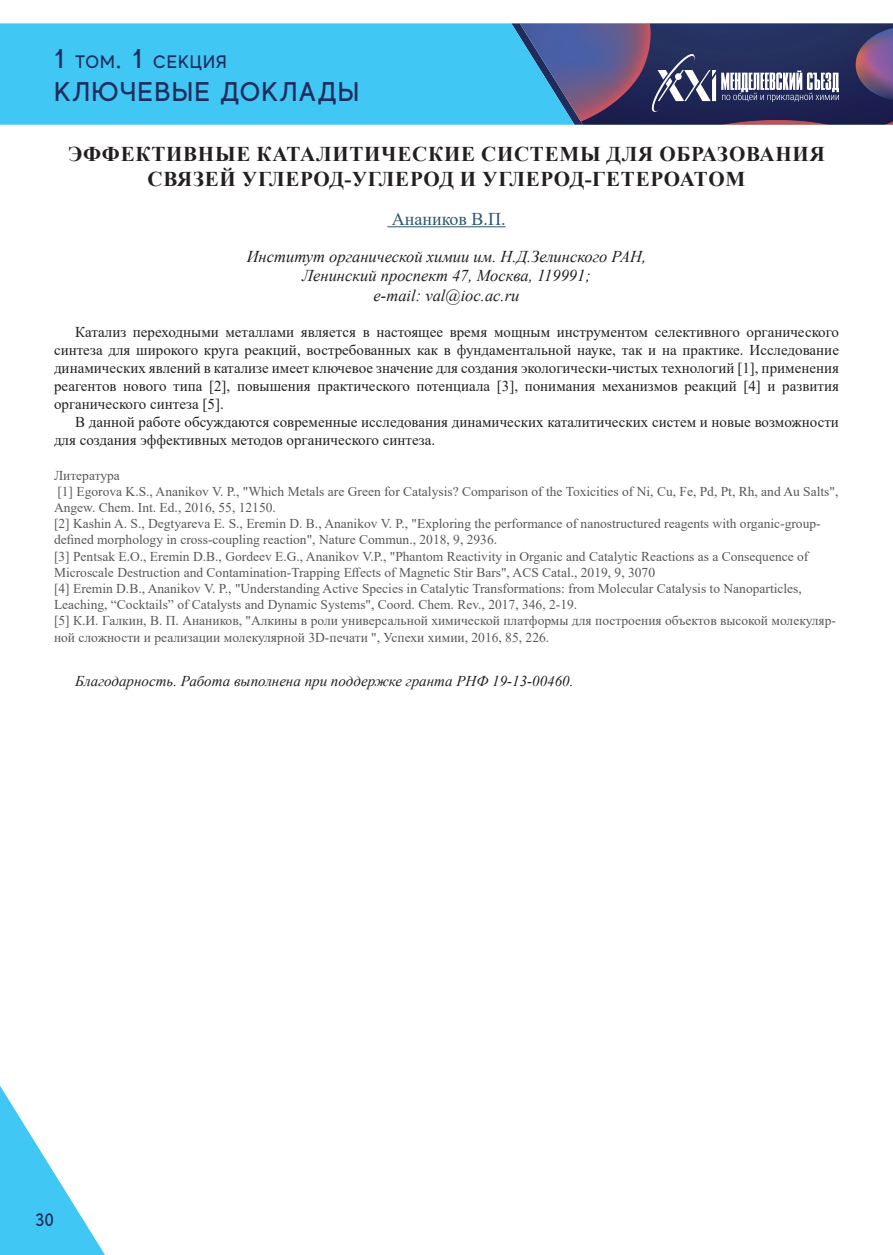
<style>
.page{position:relative;width:893px;height:1255px;background:#fff}
.page>*{position:absolute;margin:0;border:0;box-sizing:border-box;transform-origin:0 0}
.t1{font:500 27px "MADE Evolve Sans";letter-spacing:.05em;color:#1f2c5d}
.t2{font:700 21px/25.2px "Times New Roman";letter-spacing:.035em;color:#231f20;text-align:center}
.t3{font:500 18px "MADE Evolve Sans";letter-spacing:.05em;color:#1f2c5d}
.t4{font:18px "Times New Roman";color:#2e576f}
.t5{font:italic 16.5px/19.8px "Times New Roman";color:#231f20;text-align:center}
.t6{font:15px/18px "Times New Roman";color:#231f20;text-align:justify}
.t7{font:italic 15px "Times New Roman";color:#231f20}
.t8{font:13.5px/16.2px "Times New Roman";color:#57585a}
.s1{font-size:27px}
</style>
<div class="page">
<div style="left:0;top:23px;width:511px;height:102px;background:#40c7f4"></div>
<svg style="left:0;top:1086px;width:105px;height:168px"></svg>
<svg style="left:511px;top:23px;width:382px;height:102px;background:#48527e"></svg>
<hr style="left:387px;top:226px;width:119px;height:1px;background:#2e576f">
<h3 class="t3" style="left:54px;top:51px;width:174px"><span class="s1">1</span> ТОМ<span class="s1">. 1</span> СЕКЦИЯ</h3>
<h1 class="t1" style="left:54px;top:74px;width:307px">КЛЮЧЕВЫЕ ДОКЛАДЫ</h1>
<h2 class="t2" style="left:68px;top:141px;width:758px">ЭФФЕКТИВНЫЕ КАТАЛИТИЧЕСКИЕ СИСТЕМЫ ДЛЯ ОБРАЗОВАНИЯ<br>СВЯЗЕЙ УГЛЕРОД-УГЛЕРОД И УГЛЕРОД-ГЕТЕРОАТОМ</h2>
<h3 class="t4" style="left:392px;top:206px;width:115px">Анаников В.П.</h3>
<p class="t5" style="left:247px;top:246px;width:401px">Институт органической химии им. Н.Д.Зелинского РАН,<br>Ленинский проспект 47, Москва, 119991;<br>e-mail: val@ioc.ac.ru</p>
<p class="t6" style="left:54px;top:323px;width:786px;text-indent:21px">Катализ переходными металлами является в настоящее время мощным инструментом селективного органического синтеза для широкого круга реакций, востребованных как в фундаментальной науке, так и на практике. Исследование динамических явлений в катализе имеет ключевое значение для создания экологически-чистых технологий [1], применения реагентов нового типа [2], повышения практического потенциала [3], понимания механизмов реакций [4] и развития органического синтеза [5].</p>
<p class="t6" style="left:54px;top:413px;width:786px;text-indent:21px">В данной работе обсуждаются современные исследования динамических каталитических систем и новые возможности для создания эффективных методов органического синтеза.</p>
<p class="t8" style="left:54px;top:466px;width:786px">Литература<br>[1] Egorova K.S., Ananikov V. P., "Which Metals are Green for Catalysis? Comparison of the Toxicities of Ni, Cu, Fe, Pd, Pt, Rh, and Au Salts", Angew. Chem. Int. Ed., 2016, 55, 12150.<br>[2] Kashin A. S., Degtyareva E. S., Eremin D. B., Ananikov V. P., "Exploring the performance of nanostructured reagents with organic-group&shy;defined morphology in cross-coupling reaction", Nature Commun., 2018, 9, 2936.<br>[3] Pentsak E.O., Eremin D.B., Gordeev E.G., Ananikov V.P., "Phantom Reactivity in Organic and Catalytic Reactions as a Consequence of Microscale Destruction and Contamination-Trapping Effects of Magnetic Stir Bars", ACS Catal., 2019, 9, 3070<br>[4] Eremin D.B., Ananikov V. P., "Understanding Active Species in Catalytic Transformations: from Molecular Catalysis to Nanoparticles, Leaching, “Cocktails” of Catalysts and Dynamic Systems", Coord. Chem. Rev., 2017, 346, 2-19.<br>[5] К.И. Галкин, В. П. Анаников, "Алкины в роли универсальной химической платформы для построения объектов высокой молекуляр&shy;ной сложности и реализации молекулярной 3D-печати ", Успехи химии, 2016, 85, 226.</p>
<p class="t7" style="left:75px;top:670px;width:500px">Благодарность. Работа выполнена при поддержке гранта РНФ 19-13-00460.</p>
<h3 class="t3" style="left:35px;top:1208px;width:20px">30</h3>
</div>
